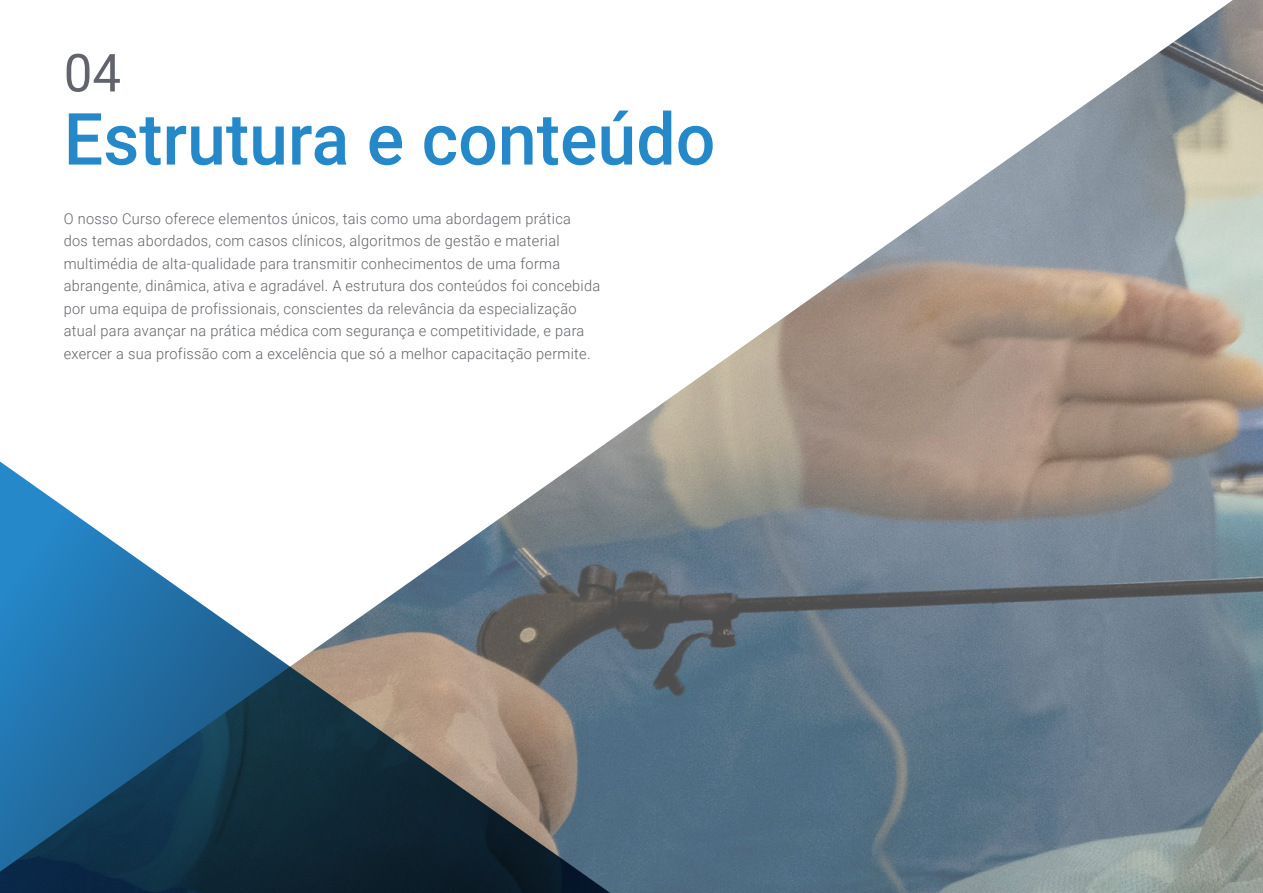
<style>
.page{position:relative;width:1263px;height:893px;background:#fff}
.page>*{position:absolute;margin:0;border:0;box-sizing:border-box;transform-origin:0 0}
.t1{font:500 72px "Roboto";color:#2488c9}
.t2{font:52.5px "Roboto";color:#61646a}
.t3{font:300 15px/22.5px "Roboto";letter-spacing:.02em;color:#61646a}
</style>
<div class="page">
<img style="left:602px;top:0;width:661px;height:893px">
<svg style="left:0;top:446px;width:640px;height:447px"></svg>
<h2 class="t2" style="left:64px;top:36px;width:59px">04</h2>
<h1 class="t1" style="left:64px;top:89px;width:653px">Estrutura e conteúdo</h1>
<p class="t3" style="left:64px;top:207px;width:538px">O nosso Curso oferece elementos únicos, tais como uma abordagem prática<br>dos temas abordados, com casos clínicos, algoritmos de gestão e material multimédia de alta-qualidade para transmitir conhecimentos de uma forma abrangente, dinâmica, ativa e agradável. A estrutura dos conteúdos foi concebida por uma equipa de profissionais, conscientes da relevância da especialização atual para avançar na prática médica com segurança e competitividade, e para exercer a sua profissão com a excelência que só a melhor capacitação permite.</p>
</div>
